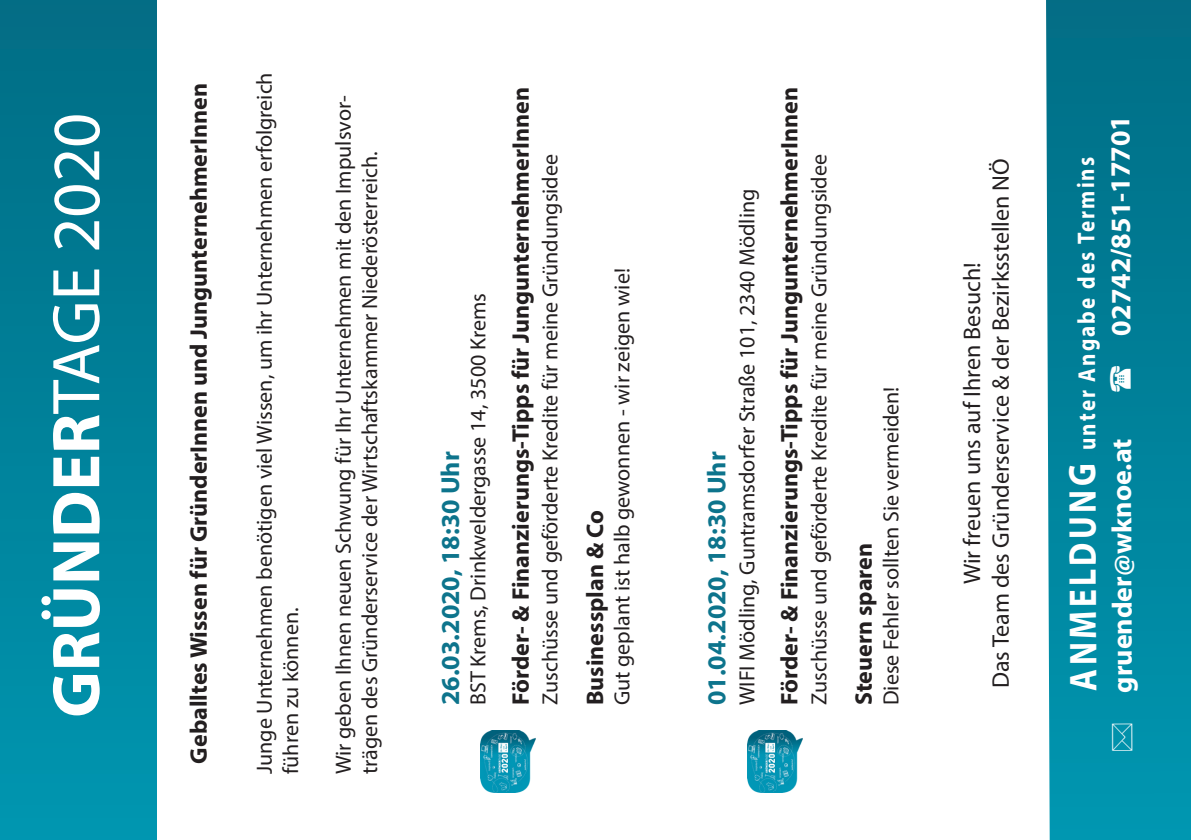
<style>
.page{position:relative;width:1191px;height:840px;background:#fff}
.page>*{position:absolute;margin:0;border:0;box-sizing:border-box;transform-origin:0 0}
.t1{font:68px "Myriad Pro";color:#fff}
.t2{font:700 28px "Myriad Pro";letter-spacing:-.005em;color:#fff}
.t3{font:700 26px "Myriad Pro";color:#0d748c}
.t4{font:700 24.4px "Myriad Pro";letter-spacing:.095em;color:#fff;scale:.86 1}
.t5{font:700 24px "Myriad Pro";color:#231f20}
.t6{font:24px/28.8px "Myriad Pro";color:#231f20;text-align:center}
.t7{font:22px/26.4px "Myriad Pro";color:#231f20}
.s1{font-weight:700}
.s2{font-size:38.8px}
</style>
<div class="page">
<div style="left:0;top:0;width:156px;height:839px;background:linear-gradient(to bottom,#016c84,#0096b0)"></div>
<img style="left:480px;top:730px;width:56px;height:62px">
<img style="left:747px;top:730px;width:55px;height:62px">
<svg style="left:1046px;top:0;width:145px;height:839px;background:#07859d"></svg>
<svg style="left:1111px;top:722px;width:21px;height:27px"></svg>
<svg style="left:1109px;top:366px;width:21px;height:25px"></svg>
<h1 class="t1" style="left:34px;top:717px;width:606px;rotate:-90deg"><span class="s1">GRÜNDER</span>TAGE 2020</h1>
<p class="t5" style="left:183px;top:763px;width:681px;rotate:-90deg">Geballtes Wissen für GründerInnen und JungunternehmerInnen</p>
<p class="t7" style="left:251px;top:773px;width:702px;rotate:-90deg">Junge Unternehmen benötigen viel Wissen, um ihr Unternehmen erfolgreich führen zu können.</p>
<p class="t7" style="left:330px;top:773px;width:680px;rotate:-90deg">Wir geben Ihnen neuen Schwung für Ihr Unternehmen mit den Impulsvor&shy;trägen des Gründerservice der Wirtschaftskammer Niederösterreich.</p>
<p class="t7" style="left:464px;top:704px;width:413px;rotate:-90deg">BST Krems, Drinkweldergasse 14, 3500 Krems</p>
<p class="t3" style="left:433px;top:704px;width:255px;rotate:-90deg">26.03.2020, 18:30 Uhr</p>
<p class="t5" style="left:505px;top:704px;width:619px;rotate:-90deg">Förder- &amp; Finanzierungs-Tipps für JungunternehmerInnen</p>
<p class="t7" style="left:536px;top:704px;width:552px;rotate:-90deg">Zuschüsse und geförderte Kredite für meine Gründungsidee</p>
<p class="t7" style="left:608px;top:704px;width:438px;rotate:-90deg">Gut geplant ist halb gewonnen - wir zeigen wie!</p>
<p class="t5" style="left:579px;top:704px;width:196px;rotate:-90deg">Businessplan &amp; Co</p>
<p class="t3" style="left:700px;top:704px;width:255px;rotate:-90deg">01.04.2020, 18:30 Uhr</p>
<p class="t7" style="left:733px;top:704px;width:517px;rotate:-90deg">WIFI Mödling, Guntramsdorfer Straße 101, 2340 Mödling</p>
<p class="t5" style="left:774px;top:704px;width:619px;rotate:-90deg">Förder- &amp; Finanzierungs-Tipps für JungunternehmerInnen</p>
<p class="t7" style="left:805px;top:704px;width:552px;rotate:-90deg">Zuschüsse und geförderte Kredite für meine Gründungsidee</p>
<p class="t7" style="left:877px;top:704px;width:320px;rotate:-90deg">Diese Fehler sollten Sie vermeiden!</p>
<p class="t5" style="left:848px;top:704px;width:164px;rotate:-90deg">Steuern sparen</p>
<p class="t6" style="left:957px;top:688px;width:531px;rotate:-90deg">Wir freuen uns auf Ihren Besuch!<br>Das Team des Gründerservice &amp; der Bezirksstellen NÖ</p>
<p class="t4" style="left:1070px;top:690px;width:622px;rotate:-90deg"><span class="s2">ANMELDUNG</span> unter Angabe des Termins</p>
<p class="t2" style="left:1102px;top:335px;width:222px;rotate:-90deg">02742/851-17701</p>
<p class="t2" style="left:1103px;top:692px;width:256px;rotate:-90deg">gruender@wknoe.at</p>
</div>
